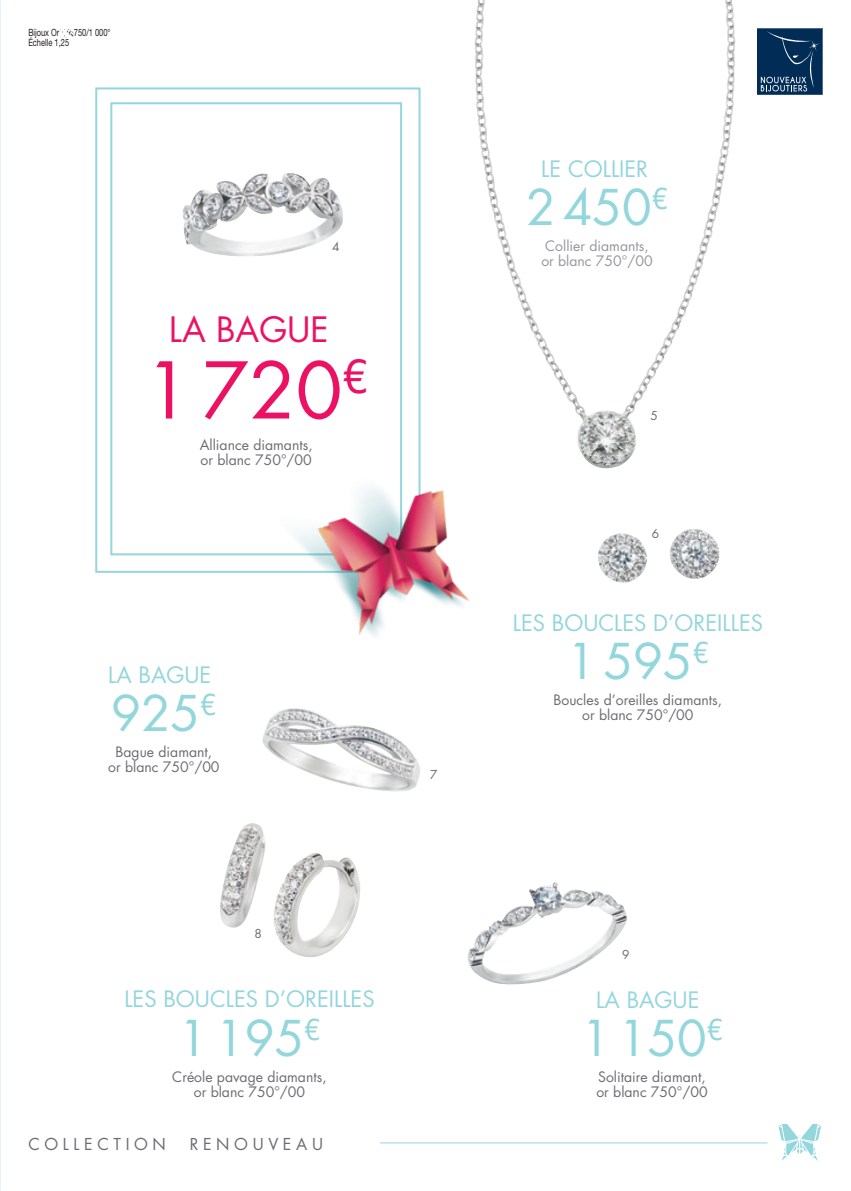
<style>
.page{position:relative;width:851px;height:1191px;background:#fff}
.page>*{position:absolute;margin:0;border:0;box-sizing:border-box;transform-origin:0 0}
.t1{font:75.8px "Futura Std";color:#ec1163}
.t2{font:48px "Futura Std";color:#93d6dc}
.t3{font:34px "Futura Std";color:#ec1163}
.t4{font:22px "Futura Std";color:#93d6dc}
.t5{font:16px "Futura Std";letter-spacing:.29em;color:#6c6d70}
.t6{font:14px/15px "Futura Std";color:#6c6d70;text-align:center}
.t7{font:14px/15px "Futura Std";color:#95979a}
.t8{font:12px "Futura Std";color:#6c6d70}
.t9{font:10px "Helvetica Neue LT Std";color:#231f20;scale:.75 1}
</style>
<div class="page">
<img style="left:551px;top:0;width:178px;height:415px">
<div style="left:95px;top:87px;width:325px;height:486px;border:2px solid #93d6dc"></div>
<div style="left:110px;top:102px;width:292px;height:453px;border:2px solid #93d6dc"></div>
<img style="left:250px;top:395px;width:220px;height:242px">
<svg style="left:60px;top:29px;width:13px;height:9px"></svg>
<img style="left:220px;top:823px;width:140px;height:134px">
<img style="left:262px;top:708px;width:158px;height:84px">
<img style="left:598px;top:533px;width:49px;height:50px">
<img style="left:670px;top:529px;width:50px;height:50px">
<img style="left:182px;top:173px;width:161px;height:83px">
<img style="left:467px;top:882px;width:160px;height:103px">
<svg style="left:778px;top:1124px;width:43px;height:37px"></svg>
<svg style="left:757px;top:28px;width:65px;height:67px;background:#163e63"></svg>
<hr style="left:380px;top:1142px;width:387px;height:1px;background:#93d6dc">
<p class="t9" style="left:28px;top:26px;width:43px">Bijoux Or</p>
<p class="t9" style="left:74px;top:26px;width:51px">750/1 000°</p>
<p class="t9" style="left:28px;top:36px;width:56px">Échelle 1,25</p>
<p class="t8" style="left:332px;top:239px;width:9px">4</p>
<h3 class="t3" style="left:169px;top:308px;width:161px">LA BAGUE</h3>
<h1 class="t1" style="left:144px;top:342px;width:225px">1720<sup>€</sup></h1>
<p class="t6" style="left:200px;top:437px;width:114px;text-align:left">Alliance diamants, or blanc 750°/00</p>
<h3 class="t4" style="left:108px;top:660px;width:105px">LA BAGUE</h3>
<h2 class="t2" style="left:111px;top:682px;width:106px">925<sup>€</sup></h2>
<p class="t6" style="left:108px;top:744px;width:113px">Bague diamant, or blanc 750°/00</p>
<p class="t8" style="left:430px;top:767px;width:9px">7</p>
<p class="t8" style="left:254px;top:925px;width:9px">8</p>
<h3 class="t4" style="left:124px;top:984px;width:252px">LES BOUCLES D’OREILLES</h3>
<h2 class="t2" style="left:178px;top:1007px;width:143px">1195<sup>€</sup></h2>
<p class="t6" style="left:172px;top:1069px;width:156px">Créole pavage diamants, or blanc 750°/00</p>
<p class="t5" style="left:28px;top:1133px;width:139px">COLLECTION</p>
<p class="t5" style="left:190px;top:1133px;width:135px">RENOUVEAU</p>
<h3 class="t4" style="left:541px;top:154px;width:108px">LE COLLIER</h3>
<h2 class="t2" style="left:526px;top:176px;width:143px">2 450<sup>€</sup></h2>
<p class="t7" style="left:541px;top:238px;width:113px">Collier diamants, or blanc 750°/00</p>
<p class="t8" style="left:650px;top:408px;width:9px">5</p>
<p class="t8" style="left:651px;top:525px;width:9px">6</p>
<h3 class="t4" style="left:512px;top:608px;width:252px">LES BOUCLES D’OREILLES</h3>
<h2 class="t2" style="left:567px;top:630px;width:143px">1595<sup>€</sup></h2>
<p class="t6" style="left:553px;top:692px;width:170px">Boucles d’oreilles diamants, or blanc 750°/00</p>
<p class="t8" style="left:622px;top:947px;width:9px">9</p>
<h3 class="t4" style="left:596px;top:985px;width:105px">LA BAGUE</h3>
<h2 class="t2" style="left:581px;top:1007px;width:143px">1150<sup>€</sup></h2>
<p class="t6" style="left:596px;top:1069px;width:113px;text-align:left">Solitaire diamant, or blanc 750°/00</p>
</div>
